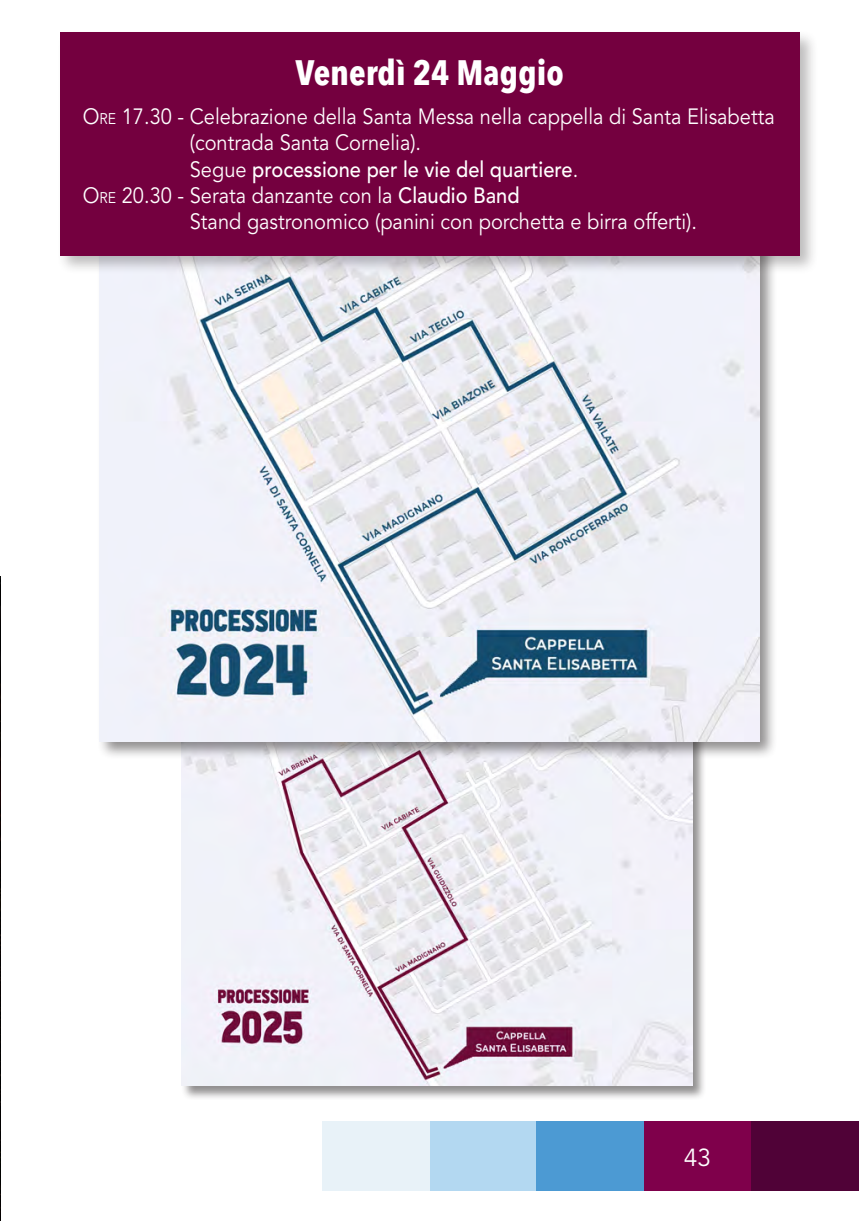
<style>
.page{position:relative;width:859px;height:1221px;background:#fff}
.page>*{position:absolute;margin:0;border:0;box-sizing:border-box;transform-origin:0 0}
.t1{font:700 condensed 35px "Avenir Next LT Pro";color:#fff}
.t2{font:24.5px "Avenir LT Std";color:#fff}
.t3{font:22.05px "Avenir LT Std";color:#fff;scale:.91 1}
.t4{font:500 22.05px "Avenir LT Std";color:#fff;scale:.91 1}
.s1{font-style:inherit}
.s2{font-size:15.4px}
.s3{font-weight:400}
.s4{font-weight:500}
</style>
<div class="page">
<div style="left:751px;top:1121px;width:107px;height:70px;background:#500237"></div>
<div style="left:643px;top:1121px;width:108px;height:70px;background:#7f004b"></div>
<div style="left:535px;top:1121px;width:108px;height:70px;background:#4c9ad3"></div>
<div style="left:427px;top:1121px;width:108px;height:70px;background:#b3d8f1"></div>
<div style="left:322px;top:1121px;width:108px;height:70px;background:#e8f2f8"></div>
<div style="left:180px;top:715px;width:526px;height:385px;background:#231f20;opacity:.5"></div>
<img style="left:181px;top:760px;width:510px;height:325px">
<div style="left:97px;top:204px;width:680px;height:556px;background:#231f20;opacity:.5"></div>
<img style="left:99px;top:275px;width:660px;height:466px">
<div style="left:57px;top:29px;width:761px;height:246px;background:#231f20;opacity:.3"></div>
<div style="left:60px;top:33px;width:739px;height:222px;background:#74003f"></div>
<img style="left:0;top:577px;width:1px;height:643px">
<p class="t1" style="left:295px;top:51px;width:270px">Venerdì 24 Maggio</p>
<p class="t3" style="left:83px;top:103px;width:761px"><span class="s1">O</span><span class="s2">RE</span> <span class="s1">17.30</span> - Celebrazione della Santa Messa nella cappella di Santa Elisabetta</p>
<p class="t3" style="left:190px;top:130px;width:256px">(contrada Santa Cornelia).</p>
<p class="t4" style="left:190px;top:156px;width:428px"><span class="s3">Segue</span> processione per le vie del quartiere<span class="s3">.</span></p>
<p class="t3" style="left:83px;top:183px;width:481px"><span class="s1">O</span><span class="s2">RE</span> <span class="s1">20.30</span> - Serata danzante con la <span class="s4">Claudio Band</span></p>
<p class="t3" style="left:190px;top:209px;width:558px">Stand gastronomico (panini con porchetta e birra offerti).</p>
<p class="t2" style="left:683px;top:1143px;width:29px">43</p>
</div>
